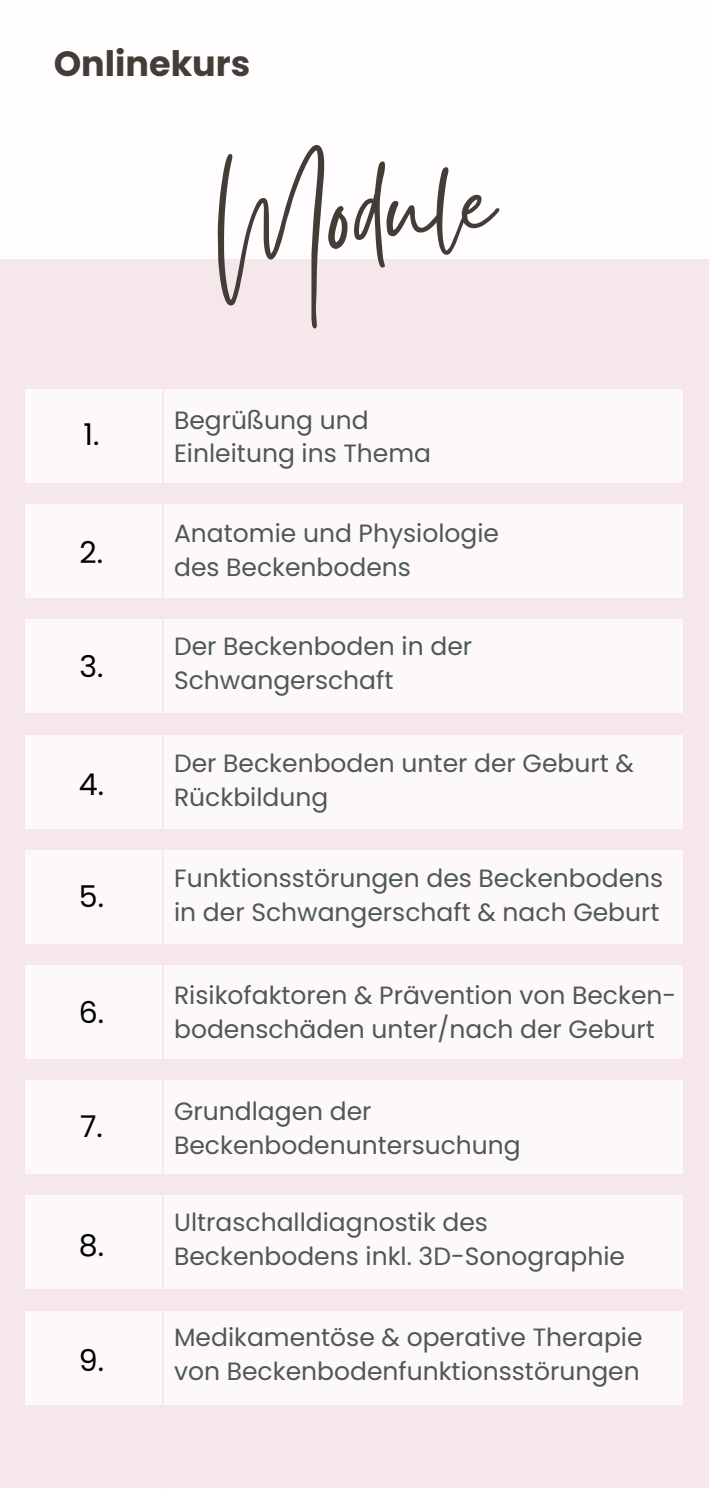
<style>
.page{position:relative;width:709px;height:1489px;background:#fff}
.page>*{position:absolute;margin:0;border:0;box-sizing:border-box;transform-origin:0 0}
.t1{font:147.25px "Gistesy";color:#423d37}
.t2{font:700 35px "Poppins";color:#423d37}
.t3{font:30px "Poppins";color:#000}
.t4{font:25px/33.8px "Poppins";color:#4e5759}
</style>
<div class="page">
<div style="left:0;top:260px;width:709px;height:1228px;background:#f6e8ea"></div>
<div style="left:25px;top:389px;width:658px;height:93px;background:#fffdfd"></div>
<div style="left:25px;top:505px;width:658px;height:93px;background:#fffdfd"></div>
<div style="left:25px;top:620px;width:658px;height:93px;background:#fffdfd"></div>
<div style="left:25px;top:735px;width:658px;height:93px;background:#fffdfd"></div>
<div style="left:25px;top:850px;width:658px;height:93px;background:#fffdfd"></div>
<div style="left:25px;top:965px;width:658px;height:93px;background:#fffdfd"></div>
<div style="left:25px;top:1196px;width:658px;height:93px;background:#fffdfd"></div>
<div style="left:25px;top:1311px;width:658px;height:93px;background:#fffdfd"></div>
<div style="left:25px;top:1080px;width:658px;height:94px;background:#fffdfd"></div>
<hr style="left:162px;top:389px;width:2px;height:1099px;background:#f6e8ea">
<h3 class="t2" style="left:54px;top:39px;width:198px">Onlinekurs</h3>
<p class="t3" style="left:83px;top:414px;width:17px">1.</p>
<h3 class="t3" style="left:80px;top:531px;width:25px">2.</h3>
<p class="t3" style="left:79px;top:645px;width:25px">3.</p>
<p class="t3" style="left:79px;top:763px;width:27px">4.</p>
<h3 class="t3" style="left:79px;top:876px;width:27px">5.</h3>
<p class="t3" style="left:79px;top:991px;width:27px">6.</p>
<h3 class="t3" style="left:80px;top:1105px;width:24px">7.</h3>
<p class="t3" style="left:79px;top:1224px;width:27px">8.</p>
<h3 class="t3" style="left:79px;top:1339px;width:27px">9.</h3>
<h2 class="t1" style="left:207px;top:118px;width:281px;rotate:-4deg">Module</h2>
<h1 class="t4" style="left:174px;top:403px;width:258px">Begrüßung und<br>Einleitung ins Thema</h1>
<p class="t4" style="left:174px;top:516px;width:326px">Anatomie und Physiologie des Beckenbodens</p>
<p class="t4" style="left:174px;top:629px;width:299px">Der Beckenboden in der</p>
<h3 class="t4" style="left:174px;top:663px;width:221px">Schwangerschaft</h3>
<h3 class="t4" style="left:174px;top:746px;width:461px">Der Beckenboden unter der Geburt &amp;<br>Rückbildung</h3>
<p class="t4" style="left:174px;top:862px;width:490px">Funktionsstörungen des Beckenbodens in der Schwangerschaft &amp; nach Geburt</p>
<p class="t4" style="left:174px;top:978px;width:503px">Risikofaktoren &amp; Prävention von Becken&shy;bodenschäden unter/nach der Geburt</p>
<p class="t4" style="left:174px;top:1094px;width:348px">Grundlagen der<br>Beckenbodenuntersuchung</p>
<h3 class="t4" style="left:174px;top:1205px;width:452px">Ultraschalldiagnostik des<br>Beckenbodens inkl. 3D-Sonographie</h3>
<p class="t4" style="left:174px;top:1321px;width:470px">Medikamentöse &amp; operative Therapie von Beckenbodenfunktionsstörungen</p>
</div>
